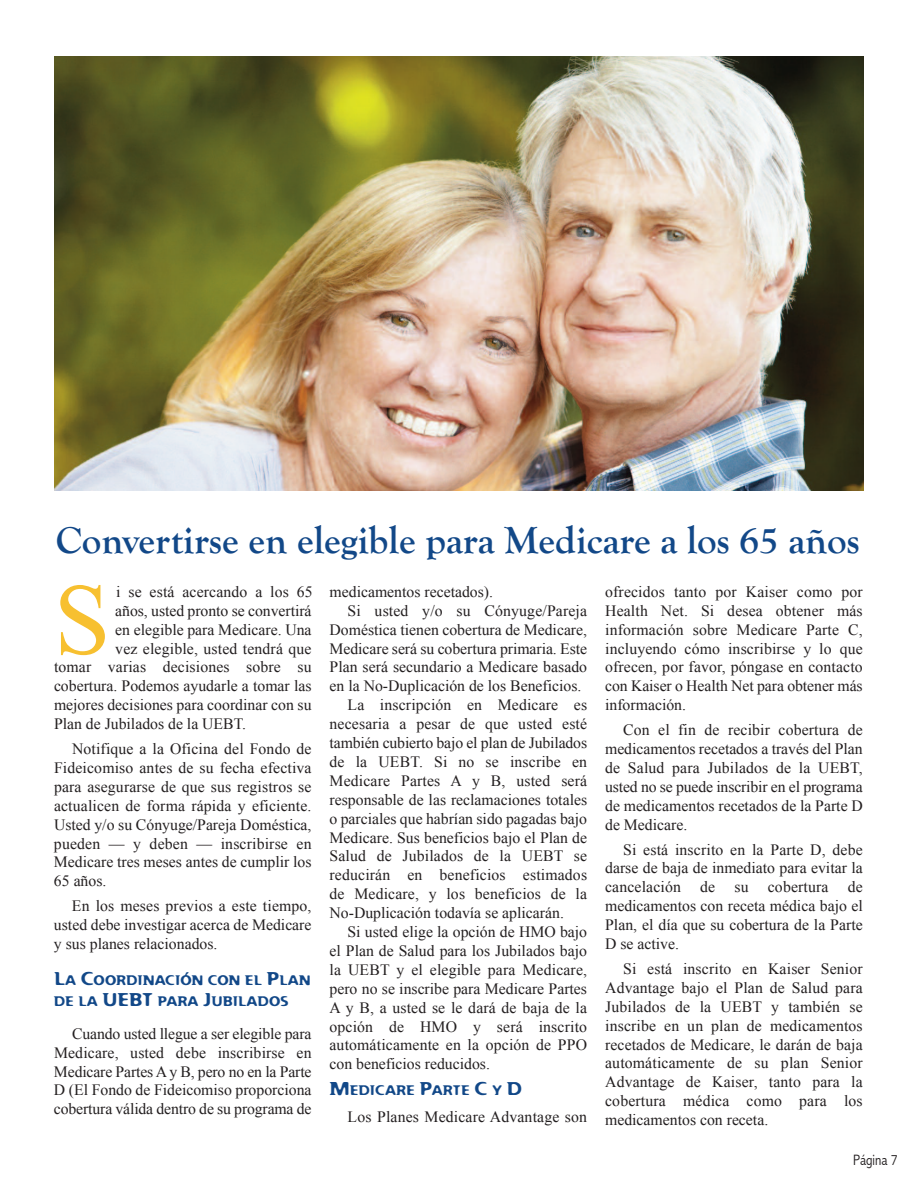
<style>
.page{position:relative;width:918px;height:1188px;background:#fff}
.page>*{position:absolute;margin:0;border:0;box-sizing:border-box;transform-origin:0 0}
.t1{font:101.4px "Times New Roman";color:#f7c030}
.t2{font:700 39px "Goudy Old Style T";color:#124888}
.t3{font:15.75px/18.9px "Times New Roman";color:#231f20;text-align:justify}
.t4{font:300 condensed 15px "Abadi";color:#231f20}
.t5{font:13.5px/21.6px "Flexure";color:#124888}
.s1{font-size:18px}
</style>
<div class="page">
<img style="left:55px;top:57px;width:809px;height:434px">
<h2 class="t2" style="left:56px;top:518px;width:806px">Convertirse en elegible para Medicare a los 65 años</h2>
<h1 class="t1" style="left:54px;top:563px;width:58px">S</h1>
<p class="t3" style="left:116px;top:582px;width:198px">i se está acercando a los 65</p>
<p class="t3" style="left:115px;top:601px;width:198px">años, usted pronto se convertirá</p>
<p class="t3" style="left:115px;top:620px;width:198px">en elegible para Medicare. Una</p>
<p class="t3" style="left:115px;top:639px;width:198px">vez elegible, usted tendrá que</p>
<p class="t3" style="left:54px;top:658px;width:259px">tomar varias decisiones sobre su</p>
<p class="t3" style="left:54px;top:677px;width:259px">cobertura. Podemos ayudarle a tomar las</p>
<p class="t3" style="left:54px;top:696px;width:259px">mejores decisiones para coordinar con su</p>
<p class="t3" style="left:54px;top:714px;width:194px">Plan de Jubilados de la UEBT.</p>
<p class="t3" style="left:54px;top:739px;width:259px;text-indent:18px">Notifique a la Oficina del Fondo de Fideicomiso antes de su fecha efectiva para asegurarse de que sus registros se actualicen de forma rápida y eficiente.<br>Usted y/o su Cónyuge/Pareja Doméstica, pueden — y deben — inscribirse en Medicare tres meses antes de cumplir los 65 años.</p>
<p class="t3" style="left:54px;top:897px;width:259px;text-indent:18px">En los meses previos a este tiempo, usted debe investigar acerca de Medicare y sus planes relacionados.</p>
<p class="t5" style="left:54px;top:969px;width:258px"><span class="s1">L</span>A <span class="s1">C</span>OORDINACIÓN CON EL <span class="s1">P</span>LAN<br>DE LA <span class="s1">UEBT</span> PARA <span class="s1">J</span>UBILADOS</p>
<p class="t3" style="left:54px;top:1024px;width:259px;text-indent:18px">Cuando usted llegue a ser elegible para Medicare, usted debe inscribirse en Medicare Partes A y B, pero no en la Parte D (El Fondo de Fideicomiso proporciona cobertura válida dentro de su programa de</p>
<p class="t3" style="left:330px;top:582px;width:165px">medicamentos recetados).</p>
<p class="t3" style="left:348px;top:601px;width:241px">Si usted y/o su Cónyuge/Pareja</p>
<p class="t3" style="left:330px;top:620px;width:259px">Doméstica tienen cobertura de Medicare,</p>
<p class="t3" style="left:330px;top:639px;width:259px">Medicare será su cobertura primaria. Este</p>
<p class="t3" style="left:330px;top:658px;width:259px">Plan será secundario a Medicare basado</p>
<p class="t3" style="left:330px;top:677px;width:253px">en la No-Duplicación de los Beneficios.</p>
<p class="t3" style="left:348px;top:696px;width:241px">La inscripción en Medicare es</p>
<p class="t3" style="left:330px;top:714px;width:259px">necesaria a pesar de que usted esté</p>
<p class="t3" style="left:330px;top:733px;width:259px">también cubierto bajo el plan de Jubilados</p>
<p class="t3" style="left:330px;top:752px;width:259px">de la UEBT. Si no se inscribe en</p>
<p class="t3" style="left:330px;top:771px;width:259px">Medicare Partes A y B, usted será</p>
<p class="t3" style="left:330px;top:790px;width:259px">responsable de las reclamaciones totales</p>
<p class="t3" style="left:330px;top:809px;width:259px">o parciales que habrían sido pagadas bajo</p>
<p class="t3" style="left:330px;top:828px;width:259px">Medicare. Sus beneficios bajo el Plan de</p>
<p class="t3" style="left:330px;top:847px;width:259px">Salud de Jubilados de la UEBT se</p>
<p class="t3" style="left:330px;top:866px;width:259px">reducirán en beneficios estimados</p>
<p class="t3" style="left:330px;top:885px;width:259px">de Medicare, y los beneficios de la</p>
<p class="t3" style="left:330px;top:903px;width:236px">No-Duplicación todavía se aplicarán.</p>
<p class="t3" style="left:348px;top:922px;width:241px">Si usted elige la opción de HMO bajo</p>
<p class="t3" style="left:330px;top:941px;width:259px">el Plan de Salud para los Jubilados bajo</p>
<p class="t3" style="left:330px;top:960px;width:259px">la UEBT y el elegible para Medicare,</p>
<p class="t3" style="left:330px;top:979px;width:259px">pero no se inscribe para Medicare Partes</p>
<p class="t3" style="left:330px;top:998px;width:259px">A y B, a usted se le dará de baja de la</p>
<p class="t3" style="left:330px;top:1017px;width:259px">opción de HMO y será inscrito</p>
<p class="t3" style="left:330px;top:1036px;width:259px">automáticamente en la opción de PPO</p>
<p class="t3" style="left:329px;top:1055px;width:162px">con beneficios reducidos.</p>
<p class="t5" style="left:330px;top:1079px;width:194px"><span class="s1">M</span>EDICARE <span class="s1">P</span>ARTE <span class="s1">C</span> Y <span class="s1">D</span></p>
<p class="t3" style="left:348px;top:1108px;width:241px">Los Planes Medicare Advantage son</p>
<p class="t3" style="left:605px;top:582px;width:259px">ofrecidos tanto por Kaiser como por Health Net. Si desea obtener más información sobre Medicare Parte C, incluyendo cómo inscribirse y lo que ofrecen, por favor, póngase en contacto con Kaiser o Health Net para obtener más información.</p>
<p class="t3" style="left:605px;top:720px;width:259px;text-indent:18px">Con el fin de recibir cobertura de medicamentos recetados a través del Plan de Salud para Jubilados de la UEBT, usted no se puede inscribir en el programa de medicamentos recetados de la Parte D de Medicare.</p>
<p class="t3" style="left:605px;top:840px;width:259px;text-indent:18px">Si está inscrito en la Parte D, debe darse de baja de inmediato para evitar la cancelación de su cobertura de medicamentos con receta médica bajo el Plan, el día que su cobertura de la Parte D se active.</p>
<p class="t3" style="left:605px;top:959px;width:259px;text-indent:18px">Si está inscrito en Kaiser Senior Advantage bajo el Plan de Salud para Jubilados de la UEBT y también se inscribe en un plan de medicamentos recetados de Medicare, le darán de baja automáticamente de su plan Senior Advantage de Kaiser, tanto para la cobertura médica como para los medicamentos con receta.</p>
<p class="t4" style="left:853px;top:1152px;width:46px">Página 7</p>
</div>
